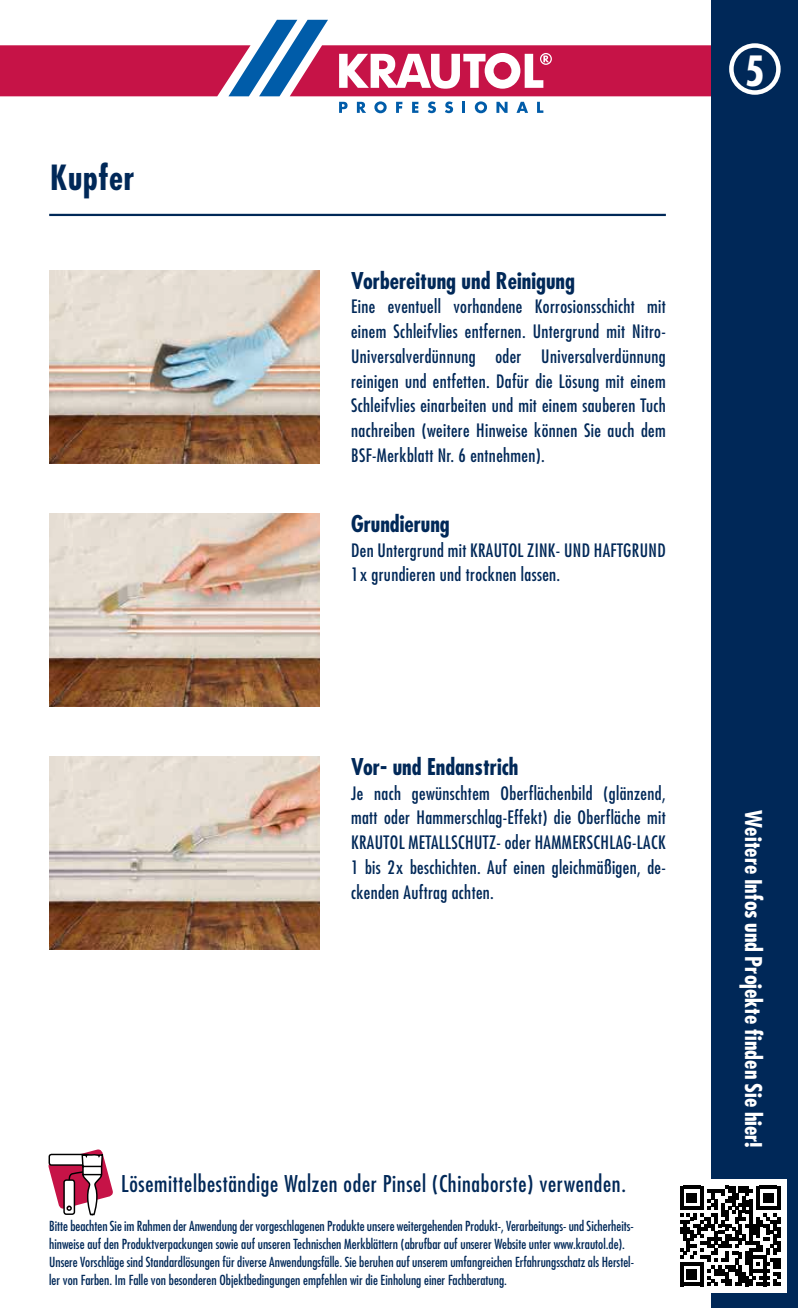
<style>
.page{position:relative;width:798px;height:1308px;background:#fff}
.page>*{position:absolute;margin:0;border:0;box-sizing:border-box;transform-origin:0 0}
.t1{font:700 condensed 40.5px "Futura Std";color:#fff}
.t2{font:700 condensed 33.75px "Futura Std";letter-spacing:.02em;color:#002858}
.t3{font:condensed 22.5px "Futura Std";letter-spacing:.03em;color:#002858}
.t4{font:700 condensed 22.5px "Futura Std";color:#002858}
.t5{font:700 condensed 22.5px "Futura Std";color:#fff}
.t6{font:condensed 18px/24.8px "Futura LT";letter-spacing:.02em;color:#002858;text-align:justify}
.t7{font:condensed 13.5px/18px "Futura LT";color:#002858}
</style>
<div class="page">
<svg style="left:0;top:20px;width:711px;height:93px"></svg>
<div style="left:711px;top:0;width:86px;height:1307px;background:#002858"></div>
<div style="left:728px;top:43px;width:52px;height:52px;border:4px solid #fff;border-radius:50%"></div>
<div style="left:673px;top:1179px;width:113px;height:113px;background:#fff"></div>
<svg style="left:680px;top:1185px;width:100px;height:101px"></svg>
<hr style="left:49px;top:214px;width:616px;height:2px;background:#002858">
<img style="left:49px;top:270px;width:270px;height:193px">
<img style="left:49px;top:513px;width:270px;height:193px">
<img style="left:49px;top:756px;width:270px;height:193px">
<svg style="left:48px;top:1149px;width:65px;height:66px"></svg>
<h2 class="t2" style="left:50px;top:156px;width:86px">Kupfer</h2>
<p class="t4" style="left:351px;top:266px;width:225px">Vorbereitung und Reinigung</p>
<p class="t6" style="left:351px;top:294px;width:316px">Eine eventuell vorhandene Korrosionsschicht mit einem Schleifvlies entfernen. Untergrund mit Nitro-Universalverdünnung oder Universalverdünnung reinigen und entfetten. Dafür die Lösung mit einem Schleifvlies einarbeiten und mit einem sauberen Tuch nachreiben (weitere Hinweise können Sie auch dem BSF-Merkblatt Nr. 6 entnehmen).</p>
<p class="t4" style="left:351px;top:509px;width:100px">Grundierung</p>
<p class="t6" style="left:351px;top:537px;width:316px">Den Untergrund mit KRAUTOL ZINK- UND HAFTGRUND<br>1x grundieren und trocknen lassen.</p>
<p class="t4" style="left:351px;top:752px;width:169px">Vor- und Endanstrich</p>
<p class="t6" style="left:351px;top:780px;width:316px">Je nach gewünschtem Oberflächenbild (glänzend, matt oder Hammerschlag-Effekt) die Oberfläche mit KRAUTOL METALLSCHUTZ- oder HAMMERSCHLAG-LACK 1 bis 2x beschichten. Auf einen gleichmäßigen, de&shy;ckenden Auftrag achten.</p>
<p class="t3" style="left:121px;top:1170px;width:506px">Lösemittelbeständige Walzen oder Pinsel (Chinaborste) verwenden.</p>
<p class="t7" style="left:49px;top:1217px;width:586px">Bitte beachten Sie im Rahmen der Anwendung der vorgeschlagenen Produkte unsere weitergehenden Produkt-, Verarbeitungs- und Sicherheits&shy;hinweise auf den Produktverpackungen sowie auf unseren Technischen Merkblättern (abrufbar auf unserer Website unter www.krautol.de).<br>Unsere Vorschläge sind Standardlösungen für diverse Anwendungsfälle. Sie beruhen auf unserem umfangreichen Erfahrungsschatz als Herstel&shy;ler von Farben. Im Falle von besonderen Objektbedingungen empfehlen wir die Einholung einer Fachberatung.</p>
<h1 class="t1" style="left:744px;top:46px;width:21px">5</h1>
<h1 class="t1" style="left:744px;top:46px;width:21px">1</h1>
<p class="t5" style="left:767px;top:810px;width:339px;rotate:90deg">Weitere Infos und Projekte finden Sie hier!</p>
</div>
